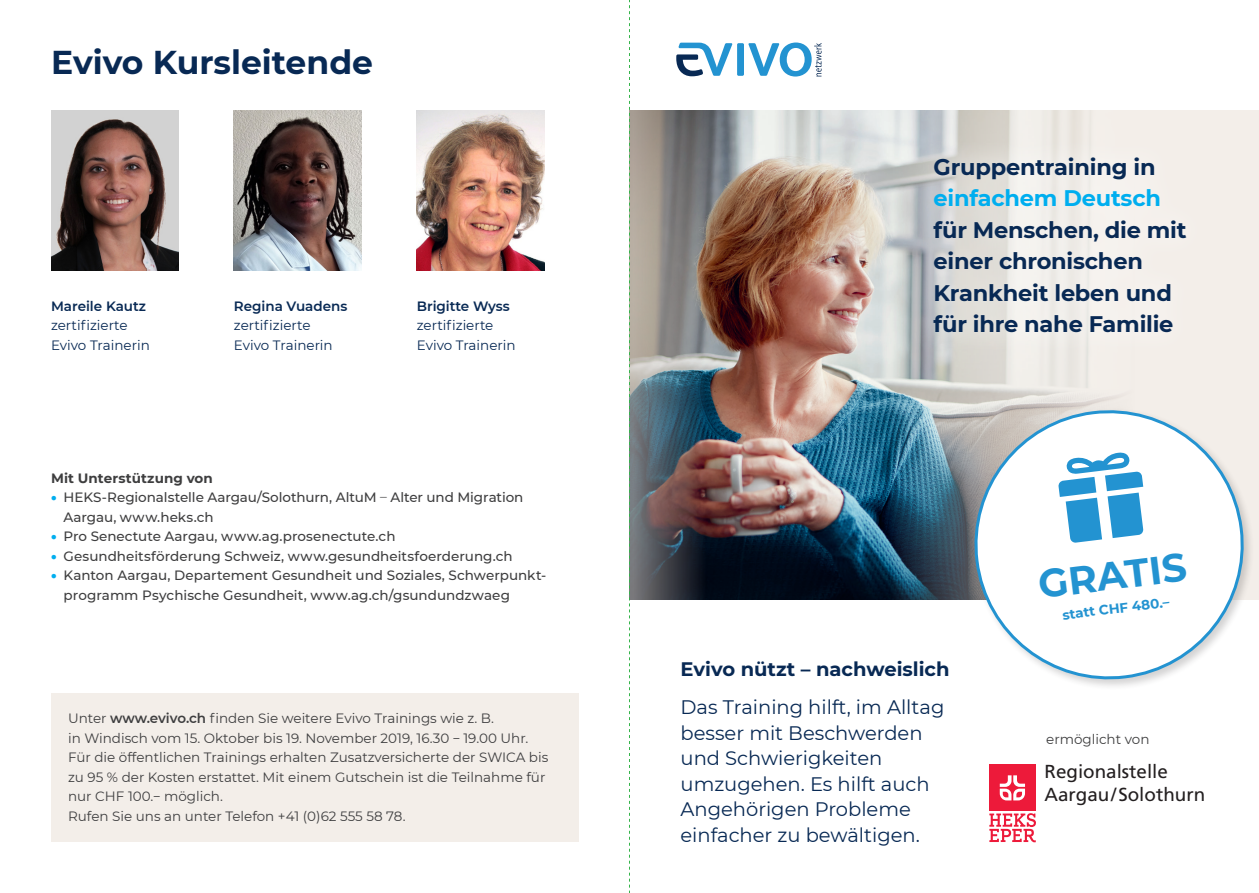
<style>
.page{position:relative;width:1259px;height:893px;background:#fff}
.page>*{position:absolute;margin:0;border:0;box-sizing:border-box;transform-origin:0 0}
.t1{font:700 39px "Montserrat";color:#2393d1}
.t2{font:700 33px "Montserrat";color:#082954}
.t3{font:700 22.5px/31.5px "Montserrat";letter-spacing:-.01em;color:#082954}
.t4{font:19.5px/25.5px "Montserrat";color:#082954}
.t5{font:700 19.5px "Montserrat";color:#082954}
.t6{font:18.75px/22.6px "Frutiger LT Com";color:#231f20}
.t7{font:13.5px/19.5px "Montserrat";color:#3e3e3f}
.t8{font:500 13.5px/19.5px "Montserrat";color:#3e3e3f}
.t9{font:13.5px/19.5px "Montserrat";color:#082954}
.t10{font:600 13.5px "Montserrat";color:#082954}
.t11{font:700 13.5px "Montserrat";letter-spacing:.005em;color:#3e3e3f}
.t12{font:700 13.5px "Montserrat";color:#2393d1}
.s1{font-weight:900;color:#00aeef}
.s2{font-weight:400}
.s3{font-weight:600}
.s4{font-family:"Myriad Pro"}
.s5{color:#00aeef}
</style>
<div class="page">
<img style="left:706px;top:111px;width:182px;height:489px">
<svg style="left:888px;top:111px;width:371px;height:489px;background:#c1c8ca"></svg>
<img style="left:630px;top:111px;width:76px;height:489px">
<svg style="left:676px;top:43px;width:145px;height:34px"></svg>
<svg style="left:912px;top:135px;width:295px;height:221px;background:#e7e5e1"></svg>
<div style="left:51px;top:693px;width:527px;height:149px;background:#f3eee9"></div>
<img style="left:417px;top:111px;width:127px;height:159px">
<div style="left:989px;top:765px;width:46px;height:46px;background:#ed1a3a"></div>
<svg style="left:999px;top:775px;width:26px;height:25px"></svg>
<svg style="left:989px;top:813px;width:47px;height:29px"></svg>
<img style="left:51px;top:111px;width:128px;height:159px">
<img style="left:234px;top:111px;width:127px;height:159px">
<div style="left:971px;top:408px;width:284px;height:283px;background:#231f20;opacity:.2"></div>
<svg style="left:968px;top:404px;width:282px;height:282px"></svg>
<svg style="left:629px;top:0;width:1px;height:893px"></svg>
<svg style="left:1055px;top:449px;width:94px;height:95px"></svg>
<p class="t2" style="left:51px;top:39px;width:324px">Evivo Kursleitende</p>
<p class="t10" style="left:51px;top:296px;width:96px">Mareile Kautz</p>
<p class="t9" style="left:51px;top:315px;width:78px">zertifizierte</p>
<p class="t9" style="left:51px;top:335px;width:100px">Evivo Trainerin</p>
<p class="t10" style="left:234px;top:296px;width:115px">Regina Vuadens</p>
<p class="t9" style="left:234px;top:315px;width:78px">zertifizierte</p>
<p class="t9" style="left:234px;top:335px;width:100px">Evivo Trainerin</p>
<p class="t10" style="left:417px;top:296px;width:95px">Brigitte Wyss</p>
<p class="t9" style="left:417px;top:315px;width:100px">zertifizierte<br>Evivo Trainerin</p>
<p class="t11" style="left:51px;top:468px;width:163px">Mit Unterstützung von</p>
<p class="t8" style="left:64px;top:487px;width:461px;text-indent:-13px"><span class="s1">•</span> HEKS-Regionalstelle Aargau/Solothurn, AltuM <span class="s2">–</span> Alter und Migration<br>Aargau, www.heks.ch</p>
<p class="t8" style="left:51px;top:526px;width:346px"><span class="s1">•</span> Pro Senectute Aargau, www.ag.prosenectute.ch</p>
<p class="t8" style="left:51px;top:545px;width:463px"><span class="s1">•</span> Gesundheitsförderung Schweiz, www.gesundheitsfoerderung.ch</p>
<p class="t8" style="left:64px;top:565px;width:484px;text-indent:-13px"><span class="s1">•</span> Kanton Aargau, Departement Gesundheit und Soziales, Schwerpunkt&shy;programm Psychische Gesundheit, www.ag.ch/gsundundzwaeg</p>
<p class="t7" style="left:68px;top:708px;width:482px">Unter <span class="s3">www.evivo.ch</span> finden Sie weitere Evivo Trainings wie z. B.<br>in Windisch vom 15. Oktober bis 19. November 2019, 16.30 <span class="s4">–</span> 19.00 Uhr.<br>Für die öffentlichen Trainings erhalten Zusatzversicherte der SWICA bis zu 95 % der Kosten erstattet. Mit einem Gutschein ist die Teilnahme für nur CHF 100.<span class="s4">–</span> möglich.<br>Rufen Sie uns an unter Telefon +41 (0)62 555 58 78.</p>
<p class="t3" style="left:933px;top:150px;width:254px">Gruppentraining in <span class="s5">einfachem Deutsch </span>für Menschen, die mit einer chronischen</p>
<p class="t3" style="left:933px;top:276px;width:240px">Krankheit leben und</p>
<p class="t3" style="left:933px;top:307px;width:241px">für ihre nahe Familie</p>
<p class="t5" style="left:680px;top:655px;width:270px">Evivo nützt – nachweislich</p>
<p class="t4" style="left:680px;top:694px;width:265px">Das Training hilft, im Alltag besser mit Beschwerden und Schwierigkeiten umzugehen. Es hilft auch<br>Angehörigen Probleme einfacher zu bewältigen.</p>
<p class="t1" style="left:1035px;top:557px;width:151px;rotate:-7deg">GRATIS</p>
<p class="t12" style="left:1061px;top:605px;width:109px;rotate:-7deg">statt CHF 480.–</p>
<p class="t7" style="left:1046px;top:729px;width:105px">ermöglicht von</p>
<p class="t6" style="left:1044px;top:760px;width:162px">Regionalstelle<br>Aargau/Solothurn</p>
</div>
